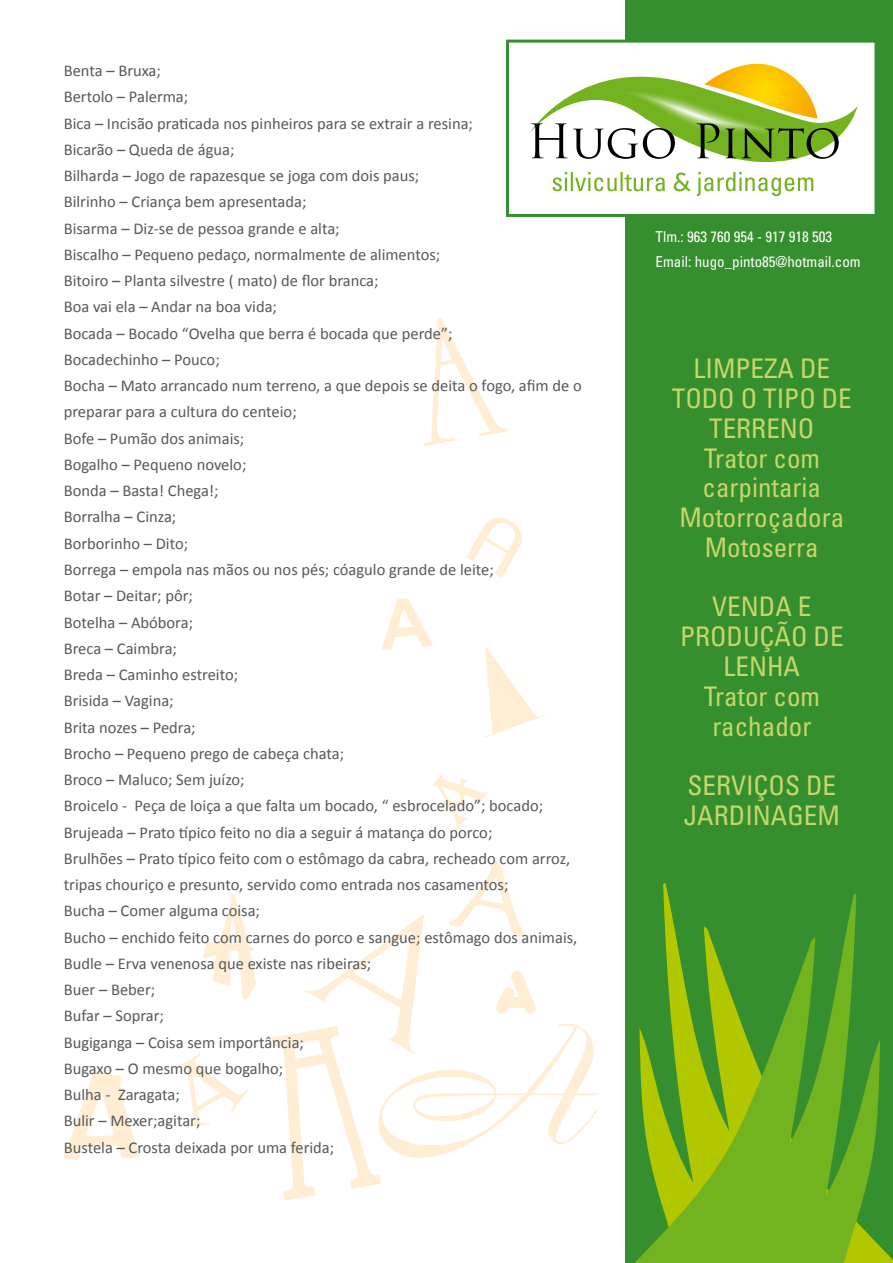
<style>
.page{position:relative;width:893px;height:1263px;background:#fff}
.page>*{position:absolute;margin:0;border:0;box-sizing:border-box;transform-origin:0 0}
.t1{font:condensed 27px/29.8px "Univers LT Std";color:#c7d66a;text-align:center}
.t2{font:16.5px/26.2px "Calibri";color:#58585a}
.t3{font:condensed 15px/25.5px "Univers LT Std";color:#fff}
</style>
<div class="page">
<svg style="left:424px;top:317px;width:84px;height:129px"></svg>
<svg style="left:432px;top:773px;width:57px;height:57px"></svg>
<svg style="left:466px;top:517px;width:56px;height:61px"></svg>
<svg style="left:64px;top:1071px;width:76px;height:89px"></svg>
<svg style="left:203px;top:893px;width:53px;height:106px"></svg>
<svg style="left:176px;top:1053px;width:72px;height:75px"></svg>
<svg style="left:484px;top:646px;width:61px;height:92px"></svg>
<svg style="left:381px;top:598px;width:52px;height:52px"></svg>
<svg style="left:272px;top:861px;width:325px;height:339px"></svg>
<div style="left:626px;top:0;width:267px;height:1263px;background:#358f2e"></div>
<div style="left:506px;top:40px;width:371px;height:177px;background:#fff;border:3px solid #358f2e"></div>
<svg style="left:625px;top:893px;width:255px;height:370px"></svg>
<svg style="left:552px;top:172px;width:261px;height:24px"></svg>
<svg style="left:529px;top:63px;width:329px;height:99px"></svg>
<p class="t2" style="left:64px;top:58px;width:519px">Benta – Bruxa;<br>Bertolo – Palerma;<br>Bica – Incisão praticada nos pinheiros para se extrair a resina;<br>Bicarão – Queda de água;<br>Bilharda – Jogo de rapazesque se joga com dois paus;<br>Bilrinho – Criança bem apresentada;<br>Bisarma – Diz-se de pessoa grande e alta;<br>Biscalho – Pequeno pedaço, normalmente de alimentos;<br>Bitoiro – Planta silvestre ( mato) de flor branca;<br>Boa vai ela – Andar na boa vida;<br>Bocada – Bocado “Ovelha que berra é bocada que perde”;<br>Bocadechinho – Pouco;<br>Bocha – Mato arrancado num terreno, a que depois se deita o fogo, afim de o preparar para a cultura do centeio;<br>Bofe – Pumão dos animais;<br>Bogalho – Pequeno novelo;<br>Bonda – Basta! Chega!;<br>Borralha – Cinza;<br>Borborinho – Dito;<br>Borrega – empola nas mãos ou nos pés; cóagulo grande de leite;<br>Botar – Deitar; pôr;<br>Botelha – Abóbora;<br>Breca – Caimbra;<br>Breda – Caminho estreito;<br>Brisida – Vagina;<br>Brita nozes – Pedra;<br>Brocho – Pequeno prego de cabeça chata;<br>Broco – Maluco; Sem juízo;<br>Broicelo - Peça de loiça a que falta um bocado, “ esbrocelado”; bocado; Brujeada – Prato típico feito no dia a seguir á matança do porco;<br>Brulhões – Prato típico feito com o estômago da cabra, recheado com arroz, tripas chouriço e presunto, servido como entrada nos casamentos;<br>Bucha – Comer alguma coisa;<br>Bucho – enchido feito com carnes do porco e sangue; estômago dos animais, Budle – Erva venenosa que existe nas ribeiras;<br>Buer – Beber;<br>Bufar – Soprar;<br>Bugiganga – Coisa sem importância;<br>Bugaxo – O mesmo que bogalho;<br>Bulha - Zaragata;<br>Bulir – Mexer;agitar;<br>Bustela – Crosta deixada por uma ferida;</p>
<p class="t3" style="left:656px;top:224px;width:207px">Tlm.: 963 760 954 - 917 918 503<br>Email: hugo_pinto85@hotmail.com</p>
<h1 class="t1" style="left:672px;top:353px;width:178px">Lim peza de todo o tipo de terreno<br>Trator com carpintaria<br>Motorroçadora<br>Motoserra</h1>
<h1 class="t1" style="left:680px;top:591px;width:162px">Venda e<br>Produção de lenha<br>Trator com rachador</h1>
<h1 class="t1" style="left:684px;top:770px;width:150px;text-align:left">Serviços de jardinagem</h1>
</div>
